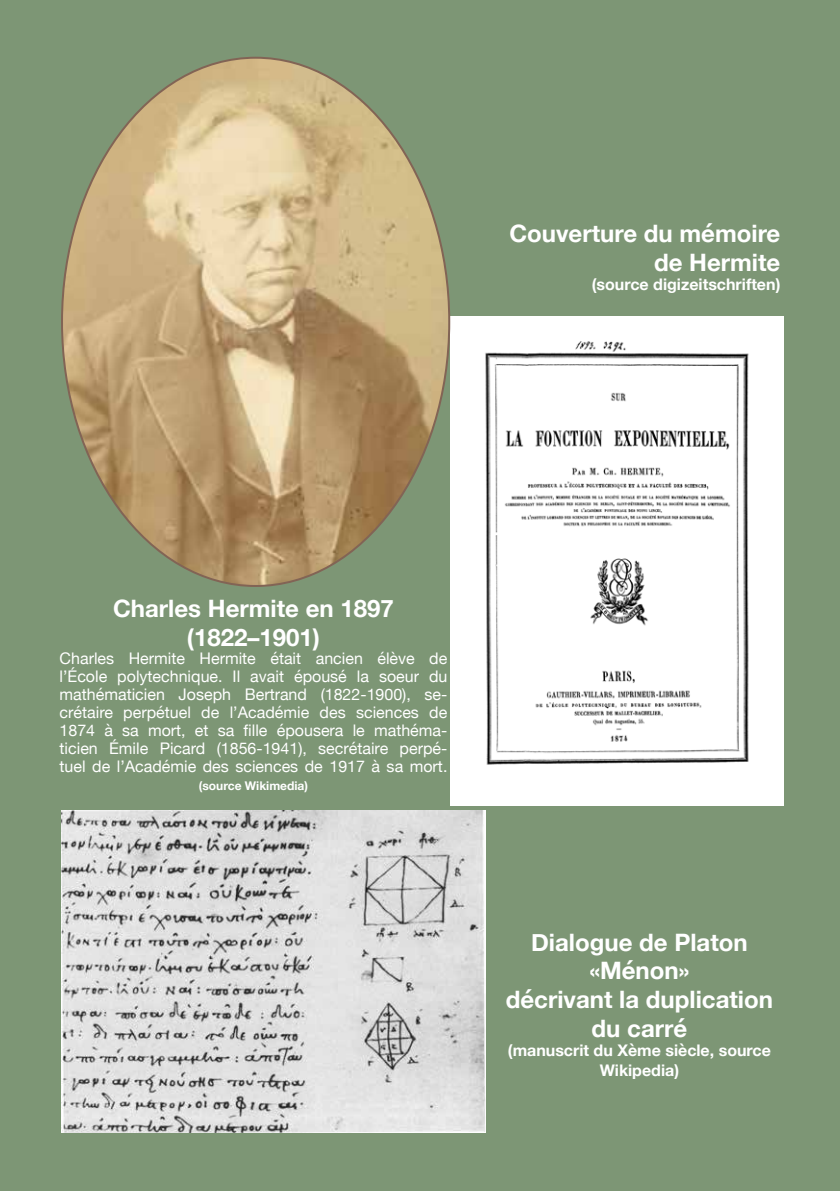
<style>
.page{position:relative;width:840px;height:1191px;background:#fff}
.page>*{position:absolute;margin:0;border:0;box-sizing:border-box;transform-origin:0 0}
.t1{font:700 24px/28.8px "Helvetica Neue";color:#fff;text-align:center}
.t2{font:16px/18px "Helvetica Neue";color:#fff;text-align:justify}
.t3{font:700 16px/19.2px "Helvetica Neue";color:#fff;text-align:center}
.t4{font:700 12px "Helvetica Neue";color:#fff}
</style>
<div class="page">
<div style="left:0;top:0;width:839px;height:1191px;background:#7d9675"></div>
<img style="left:61px;top:810px;width:424px;height:322px">
<img style="left:450px;top:316px;width:332px;height:490px">
<img style="left:62px;top:58px;width:387px;height:528px">
<h1 class="t1" style="left:509px;top:218px;width:272px;text-align:right">Couverture du mémoire de Hermite</h1>
<p class="t3" style="left:591px;top:274px;width:190px">(source digizeitschriften)</p>
<h1 class="t1" style="left:113px;top:594px;width:282px">Charles Hermite en 1897 (1822–1901)</h1>
<p class="t2" style="left:60px;top:649px;width:389px">Charles Hermite Hermite était ancien élève de l’École polytechnique. Il avait épousé la soeur du mathématicien Joseph Bertrand (1822-1900), se&shy;crétaire perpétuel de l’Académie des sciences de 1874 à sa mort, et sa fille épousera le mathéma&shy;ticien Émile Picard (1856-1941), secrétaire perpé&shy;tuel de l’Académie des sciences de 1917 à sa mort.</p>
<p class="t4" style="left:199px;top:778px;width:111px">(source Wikimedia)</p>
<h1 class="t1" style="left:505px;top:927px;width:269px">Dialogue de Platon «Ménon»<br>décrivant la duplication du carré</h1>
<p class="t3" style="left:507px;top:1040px;width:264px">(manuscrit du Xème siècle, source<br>Wikipedia)</p>
</div>
